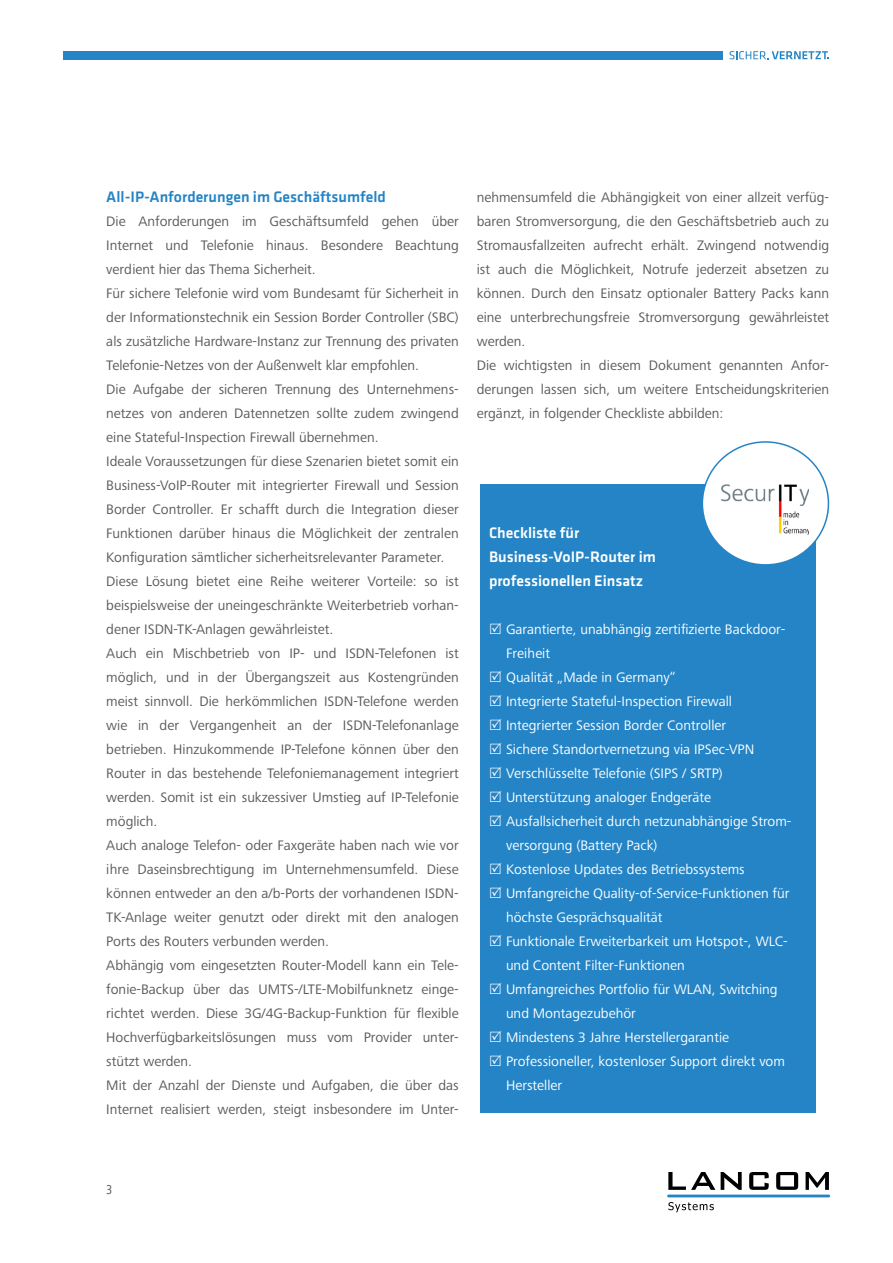
<style>
.page{position:relative;width:893px;height:1263px;background:#fff}
.page>*{position:absolute;margin:0;border:0;box-sizing:border-box;transform-origin:0 0}
.t1{font:500 15.75px/24px "Klavika Basic";color:#fff}
.t2{font:500 15.75px "Klavika Basic";color:#2484c6}
.t3{font:14.25px/24px "Frutiger Next Pro";color:#58595b}
.t4{font:14.25px/24px "Frutiger Next Pro";color:#fff}
.t5{font:condensed 13.5px "Frutiger Next LT";color:#58595b}
</style>
<div class="page">
<svg style="left:668px;top:1172px;width:47px;height:18px"></svg>
<svg style="left:721px;top:1172px;width:21px;height:18px"></svg>
<svg style="left:749px;top:1172px;width:20px;height:18px"></svg>
<svg style="left:776px;top:1172px;width:22px;height:18px"></svg>
<svg style="left:806px;top:1172px;width:23px;height:18px"></svg>
<svg style="left:668px;top:1202px;width:46px;height:10px"></svg>
<hr style="left:667px;top:1194px;width:163px;height:3px;background:#2484c6">
<div style="left:64px;top:51px;width:659px;height:9px;background:#2484c6"></div>
<svg style="left:729px;top:51px;width:100px;height:8px"></svg>
<div style="left:480px;top:484px;width:336px;height:629px;background:#2484c6"></div>
<div style="left:702px;top:442px;width:126px;height:123px;background:#fff;border-radius:50%"></div>
<img style="left:721px;top:485px;width:88px;height:50px">
<p class="t2" style="left:106px;top:186px;width:281px">All-IP-Anforderungen im Geschäftsumfeld</p>
<p class="t3" style="left:106px;top:210px;width:354px">Die Anforderungen im Geschäftsumfeld gehen über Internet und Telefonie hinaus. Besondere Beachtung verdient hier das Thema Sicherheit.<br>Für sichere Telefonie wird vom Bundesamt für Sicherheit in der Informationstechnik ein Session Border Controller (SBC) als zusätzliche Hardware-Instanz zur Trennung des privaten Telefonie-Netzes von der Außenwelt klar empfohlen.<br>Die Aufgabe der sicheren Trennung des Unternehmens&shy;netzes von anderen Datennetzen sollte zudem zwingend eine Stateful-Inspection Firewall übernehmen.<br>Ideale Voraussetzungen für diese Szenarien bietet somit ein Business-VoIP-Router mit integrierter Firewall und Session Border Controller. Er schafft durch die Integration dieser Funktionen darüber hinaus die Möglichkeit der zentralen Konfiguration sämtlicher sicherheitsrelevanter Parameter.<br>Diese Lösung bietet eine Reihe weiterer Vorteile: so ist beispielsweise der uneingeschränkte Weiterbetrieb vorhan&shy;dener ISDN-TK-Anlagen gewährleistet.<br>Auch ein Mischbetrieb von IP- und ISDN-Telefonen ist möglich, und in der Übergangszeit aus Kostengründen meist sinnvoll. Die herkömmlichen ISDN-Telefone werden wie in der Vergangenheit an der ISDN-Telefonanlage betrieben. Hinzukommende IP-Telefone können über den Router in das bestehende Telefoniemanagement integriert werden. Somit ist ein sukzessiver Umstieg auf IP-Telefonie möglich.<br>Auch analoge Telefon- oder Faxgeräte haben nach wie vor ihre Daseinsbrechtigung im Unternehmensumfeld. Diese können entweder an den a/b-Ports der vorhandenen ISDN-TK-Anlage weiter genutzt oder direkt mit den analogen Ports des Routers verbunden werden.<br>Abhängig vom eingesetzten Router-Modell kann ein Tele&shy;fonie-Backup über das UMTS-/LTE-Mobilfunknetz einge&shy;richtet werden. Diese 3G/4G-Backup-Funktion für flexible Hochverfügbarkeitslösungen muss vom Provider unter&shy;stützt werden.<br>Mit der Anzahl der Dienste und Aufgaben, die über das Internet realisiert werden, steigt insbesondere im Unter-</p>
<p class="t3" style="left:477px;top:185px;width:354px">nehmensumfeld die Abhängigkeit von einer allzeit verfüg&shy;baren Stromversorgung, die den Geschäftsbetrieb auch zu Stromausfallzeiten aufrecht erhält. Zwingend notwendig ist auch die Möglichkeit, Notrufe jederzeit absetzen zu können. Durch den Einsatz optionaler Battery Packs kann eine unterbrechungsfreie Stromversorgung gewährleistet werden.<br>Die wichtigsten in diesem Dokument genannten Anfor&shy;derungen lassen sich, um weitere Entscheidungskriterien ergänzt, in folgender Checkliste abbilden:</p>
<p class="t1" style="left:489px;top:521px;width:168px">Checkliste für<br>Business-VoIP-Router im professionellen Einsatz</p>
<p class="t4" style="left:506px;top:618px;width:287px">Garantierte, unabhängig zertifizierte Backdoor-Freiheit<br>Qualität „Made in Germany“<br>Integrierte Stateful-Inspection Firewall Integrierter Session Border Controller<br>Sichere Standortvernetzung via IPSec-VPN Verschlüsselte Telefonie (SIPS / SRTP)<br>Unterstützung analoger Endgeräte Ausfallsicherheit durch netzunabhängige Strom&shy;versorgung (Battery Pack)<br>Kostenlose Updates des Betriebssystems Umfangreiche Quality-of-Service-Funktionen für höchste Gesprächsqualität<br>Funktionale Erweiterbarkeit um Hotspot-, WLC&shy;und Content Filter-Funktionen<br>Umfangreiches Portfolio für WLAN, Switching und Montagezubehör<br>Mindestens 3 Jahre Herstellergarantie Professioneller, kostenloser Support direkt vom Hersteller</p>
<p class="t5" style="left:106px;top:1182px;width:8px">3</p>
</div>
